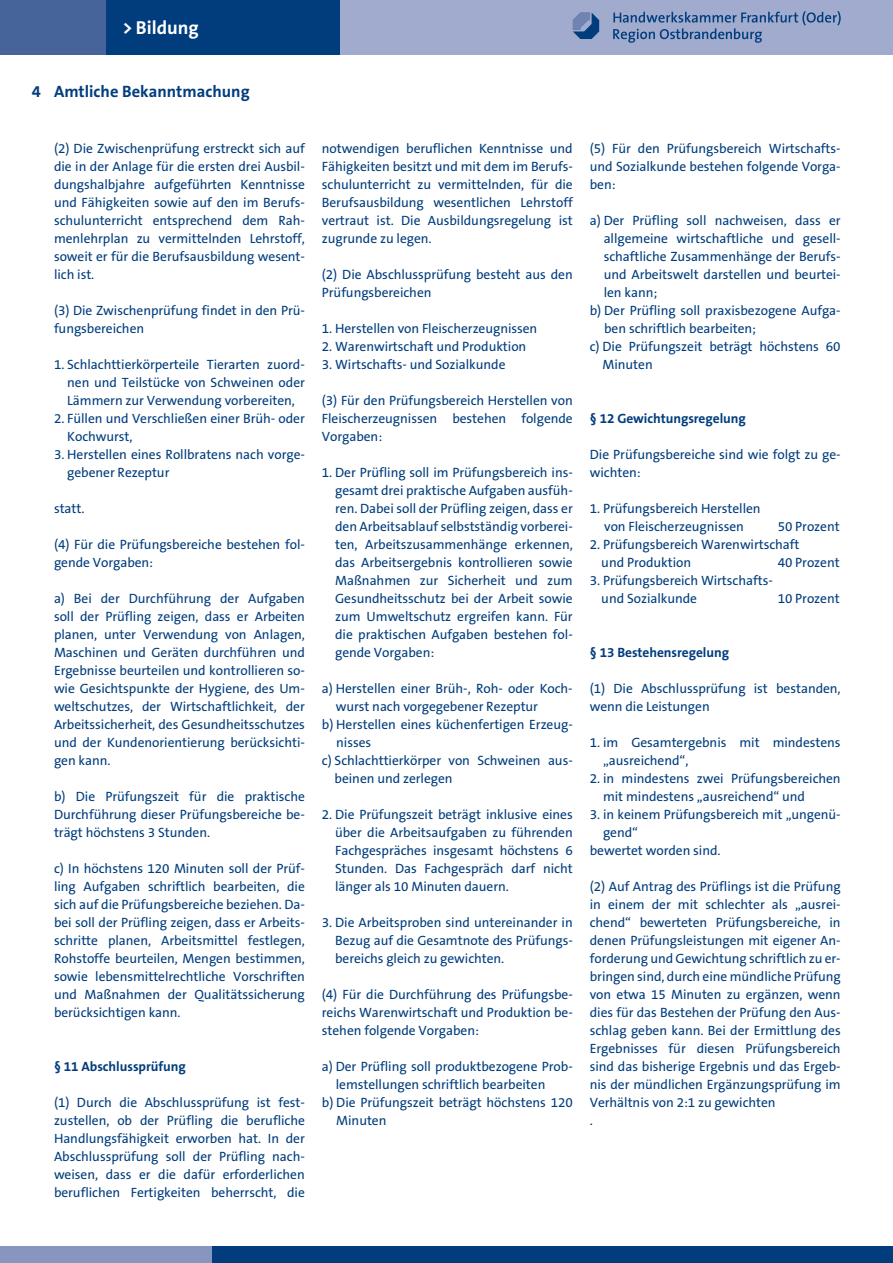
<style>
.page{position:relative;width:893px;height:1263px;background:#fff}
.page>*{position:absolute;margin:0;border:0;box-sizing:border-box;transform-origin:0 0}
.t1{font:700 18.75px "The Sans CE B7";color:#fff}
.t2{font:700 16.5px "The Sans CE B7";color:#013d7d}
.t3{font:13.5px/18px "The Sans CE B5 Plain";letter-spacing:-.005em;color:#013d7d;text-align:justify}
.t4{font:700 13.5px "The Sans CE B7";letter-spacing:-.005em;color:#013d7d}
</style>
<div class="page">
<div style="left:0;top:0;width:106px;height:54px;background:#46639a"></div>
<div style="left:106px;top:0;width:234px;height:54px;background:#013d7d"></div>
<div style="left:340px;top:0;width:553px;height:54px;background:#a0abcd"></div>
<svg style="left:613px;top:11px;width:228px;height:32px"></svg>
<svg style="left:573px;top:13px;width:26px;height:26px"></svg>
<div style="left:0;top:1247px;width:213px;height:16px;background:#8696bf"></div>
<div style="left:213px;top:1247px;width:680px;height:16px;background:#013d7d"></div>
<h1 class="t1" style="left:122px;top:17px;width:78px">&gt; Bildung</h1>
<p class="t2" style="left:32px;top:82px;width:219px">4 Amtliche Bekanntmachung</p>
<p class="t3" style="left:54px;top:139px;width:252px">(2) Die Zwischenprüfung erstreckt sich auf die in der Anlage für die ersten drei Ausbil&shy;dungshalbjahre aufgeführten Kenntnisse und Fähigkeiten sowie auf den im Berufs&shy;schulunterricht entsprechend dem Rah&shy;menlehrplan zu vermittelnden Lehrstoff, soweit er für die Berufsausbildung wesent&shy;lich ist.</p>
<p class="t3" style="left:54px;top:301px;width:252px">(3) Die Zwischenprüfung findet in den Prü&shy;fungsbereichen</p>
<p class="t3" style="left:67px;top:355px;width:239px;text-indent:-13px">1. Schlachttierkörperteile Tierarten zuord&shy;nen und Teilstücke von Schweinen oder Lämmern zur Verwendung vorbereiten,</p>
<p class="t3" style="left:67px;top:409px;width:239px;text-indent:-13px">2. Füllen und Verschließen einer Brüh- oder<br>Kochwurst,</p>
<p class="t3" style="left:67px;top:445px;width:239px;text-indent:-13px">3. Herstellen eines Rollbratens nach vorge&shy;gebener Rezeptur</p>
<p class="t3" style="left:54px;top:499px;width:32px">statt.</p>
<p class="t3" style="left:54px;top:535px;width:252px">(4) Für die Prüfungsbereiche bestehen fol&shy;gende Vorgaben:</p>
<p class="t3" style="left:54px;top:589px;width:252px">a) Bei der Durchführung der Aufgaben soll der Prüfling zeigen, dass er Arbeiten planen, unter Verwendung von Anlagen, Maschinen und Geräten durchführen und Ergebnisse beurteilen und kontrollieren so&shy;wie Gesichtspunkte der Hygiene, des Um&shy;weltschutzes, der Wirtschaftlichkeit, der Arbeitssicherheit, des Gesundheitsschutzes und der Kundenorientierung berücksichti&shy;gen kann.</p>
<p class="t3" style="left:54px;top:787px;width:252px">b) Die Prüfungszeit für die praktische Durchführung dieser Prüfungsbereiche be&shy;trägt höchstens 3 Stunden.</p>
<p class="t3" style="left:54px;top:859px;width:252px">c) In höchstens 120 Minuten soll der Prüf&shy;ling Aufgaben schriftlich bearbeiten, die sich auf die Prüfungsbereiche beziehen. Da&shy;bei soll der Prüfling zeigen, dass er Arbeits&shy;schritte planen, Arbeitsmittel festlegen, Rohstoffe beurteilen, Mengen bestimmen, sowie lebensmittelrechtliche Vorschriften und Maßnahmen der Qualitätssicherung berücksichtigen kann.</p>
<p class="t4" style="left:54px;top:1059px;width:133px">§ 11 Abschlussprüfung</p>
<p class="t3" style="left:54px;top:1093px;width:252px">(1) Durch die Abschlussprüfung ist fest&shy;zustellen, ob der Prüfling die berufliche Handlungsfähigkeit erworben hat. In der Abschlussprüfung soll der Prüfling nach&shy;weisen, dass er die dafür erforderlichen beruflichen Fertigkeiten beherrscht, die</p>
<p class="t3" style="left:322px;top:139px;width:252px">notwendigen beruflichen Kenntnisse und Fähigkeiten besitzt und mit dem im Berufs&shy;schulunterricht zu vermittelnden, für die Berufsausbildung wesentlichen Lehrstoff vertraut ist. Die Ausbildungsregelung ist zugrunde zu legen.</p>
<p class="t3" style="left:322px;top:265px;width:252px">(2) Die Abschlussprüfung besteht aus den<br>Prüfungsbereichen</p>
<p class="t3" style="left:322px;top:319px;width:217px">1. Herstellen von Fleischerzeugnissen</p>
<p class="t3" style="left:322px;top:337px;width:206px">2. Warenwirtschaft und Produktion</p>
<p class="t3" style="left:322px;top:355px;width:185px">3. Wirtschafts- und Sozialkunde</p>
<p class="t3" style="left:322px;top:391px;width:252px">(3) Für den Prüfungsbereich Herstellen von Fleischerzeugnissen bestehen folgende Vorgaben:</p>
<p class="t3" style="left:335px;top:463px;width:239px;text-indent:-13px">1. Der Prüfling soll im Prüfungsbereich ins&shy;gesamt drei praktische Aufgaben ausfüh&shy;ren. Dabei soll der Prüfling zeigen, dass er den Arbeitsablauf selbstständig vorberei&shy;ten, Arbeitszusammenhänge erkennen, das Arbeitsergebnis kontrollieren sowie Maßnahmen zur Sicherheit und zum Gesundheitsschutz bei der Arbeit sowie zum Umweltschutz ergreifen kann. Für die praktischen Aufgaben bestehen fol&shy;gende Vorgaben:</p>
<p class="t3" style="left:322px;top:679px;width:252px">a) Herstellen einer Brüh-, Roh- oder Koch-</p>
<p class="t3" style="left:336px;top:697px;width:204px">wurst nach vorgegebener Rezeptur</p>
<p class="t3" style="left:322px;top:715px;width:252px">b) Herstellen eines küchenfertigen Erzeug-</p>
<p class="t3" style="left:336px;top:733px;width:37px">nisses</p>
<p class="t3" style="left:322px;top:751px;width:252px">c) Schlachttierkörper von Schweinen aus-</p>
<p class="t3" style="left:335px;top:769px;width:119px">beinen und zerlegen</p>
<p class="t3" style="left:335px;top:805px;width:239px;text-indent:-13px">2. Die Prüfungszeit beträgt inklusive eines über die Arbeitsaufgaben zu führenden Fachgespräches insgesamt höchstens 6<br>Stunden. Das Fachgespräch darf nicht länger als 10 Minuten dauern.</p>
<p class="t3" style="left:335px;top:913px;width:239px;text-indent:-13px">3. Die Arbeitsproben sind untereinander in Bezug auf die Gesamtnote des Prüfungs&shy;bereichs gleich zu gewichten.</p>
<p class="t3" style="left:322px;top:985px;width:252px">(4) Für die Durchführung des Prüfungsbe&shy;reichs Warenwirtschaft und Produktion be&shy;stehen folgende Vorgaben:</p>
<p class="t3" style="left:322px;top:1057px;width:252px">a) Der Prüfling soll produktbezogene Prob-</p>
<p class="t3" style="left:336px;top:1075px;width:211px">lemstellungen schriftlich bearbeiten</p>
<p class="t3" style="left:322px;top:1093px;width:252px">b) Die Prüfungszeit beträgt höchstens 120</p>
<p class="t3" style="left:336px;top:1111px;width:52px">Minuten</p>
<p class="t3" style="left:590px;top:139px;width:252px">(5) Für den Prüfungsbereich Wirtschafts&shy;und Sozialkunde bestehen folgende Vorga&shy;ben:</p>
<p class="t3" style="left:590px;top:211px;width:252px">a) Der Prüfling soll nachweisen, dass er</p>
<p class="t3" style="left:604px;top:229px;width:238px">allgemeine wirtschaftliche und gesell-</p>
<p class="t3" style="left:604px;top:247px;width:239px">schaftliche Zusammenhänge der Berufs-</p>
<p class="t3" style="left:604px;top:265px;width:239px">und Arbeitswelt darstellen und beurtei-</p>
<p class="t3" style="left:604px;top:283px;width:55px">len kann;</p>
<p class="t3" style="left:590px;top:301px;width:252px">b) Der Prüfling soll praxisbezogene Aufga-</p>
<p class="t3" style="left:604px;top:319px;width:153px">ben schriftlich bearbeiten;</p>
<p class="t3" style="left:590px;top:337px;width:252px">c) Die Prüfungszeit beträgt höchstens 60</p>
<p class="t3" style="left:602px;top:355px;width:52px">Minuten</p>
<p class="t4" style="left:590px;top:411px;width:158px">§ 12 Gewichtungsregelung</p>
<p class="t3" style="left:590px;top:445px;width:252px">Die Prüfungsbereiche sind wie folgt zu ge&shy;wichten:</p>
<p class="t3" style="left:590px;top:499px;width:172px;text-align:center">1. Prüfungsbereich Herstellen von Fleischerzeugnissen</p>
<p class="t3" style="left:778px;top:517px;width:64px">50 Prozent</p>
<p class="t3" style="left:601px;top:535px;width:200px;text-indent:-12px">2. Prüfungsbereich Warenwirtschaft und Produktion</p>
<p class="t3" style="left:778px;top:553px;width:64px">40 Prozent</p>
<p class="t3" style="left:601px;top:571px;width:173px;text-indent:-12px">3. Prüfungsbereich Wirtschafts&shy;und Sozialkunde</p>
<p class="t3" style="left:778px;top:589px;width:64px">10 Prozent</p>
<p class="t4" style="left:590px;top:645px;width:141px">§ 13 Bestehensregelung</p>
<p class="t3" style="left:590px;top:679px;width:252px">(1) Die Abschlussprüfung ist bestanden, wenn die Leistungen</p>
<p class="t3" style="left:603px;top:733px;width:239px;text-indent:-13px">1. im Gesamtergebnis mit mindestens „ausreichend“,</p>
<p class="t3" style="left:603px;top:769px;width:239px;text-indent:-13px">2. in mindestens zwei Prüfungsbereichen mit mindestens „ausreichend“ und</p>
<p class="t3" style="left:590px;top:805px;width:252px">3. in keinem Prüfungsbereich mit „ungenü-</p>
<p class="t3" style="left:603px;top:823px;width:37px">gend“</p>
<p class="t3" style="left:590px;top:841px;width:132px">bewertet worden sind.</p>
<p class="t3" style="left:590px;top:877px;width:252px;text-align:left">(2) Auf Antrag des Prüflings ist die Prüfung in einem der mit schlechter als „ausrei&shy;chend“ bewerteten Prüfungsbereiche, in denen Prüfungsleistungen mit eigener An&shy;forderung und Gewichtung schriftlich zu er&shy;bringen sind, durch eine mündliche Prüfung von etwa 15 Minuten zu ergänzen, wenn dies für das Bestehen der Prüfung den Aus&shy;schlag geben kann. Bei der Ermittlung des Ergebnisses für diesen Prüfungsbereich sind das bisherige Ergebnis und das Ergeb&shy;nis der mündlichen Ergänzungsprüfung im Verhältnis von 2:1 zu gewichten<br>.</p>
</div>
